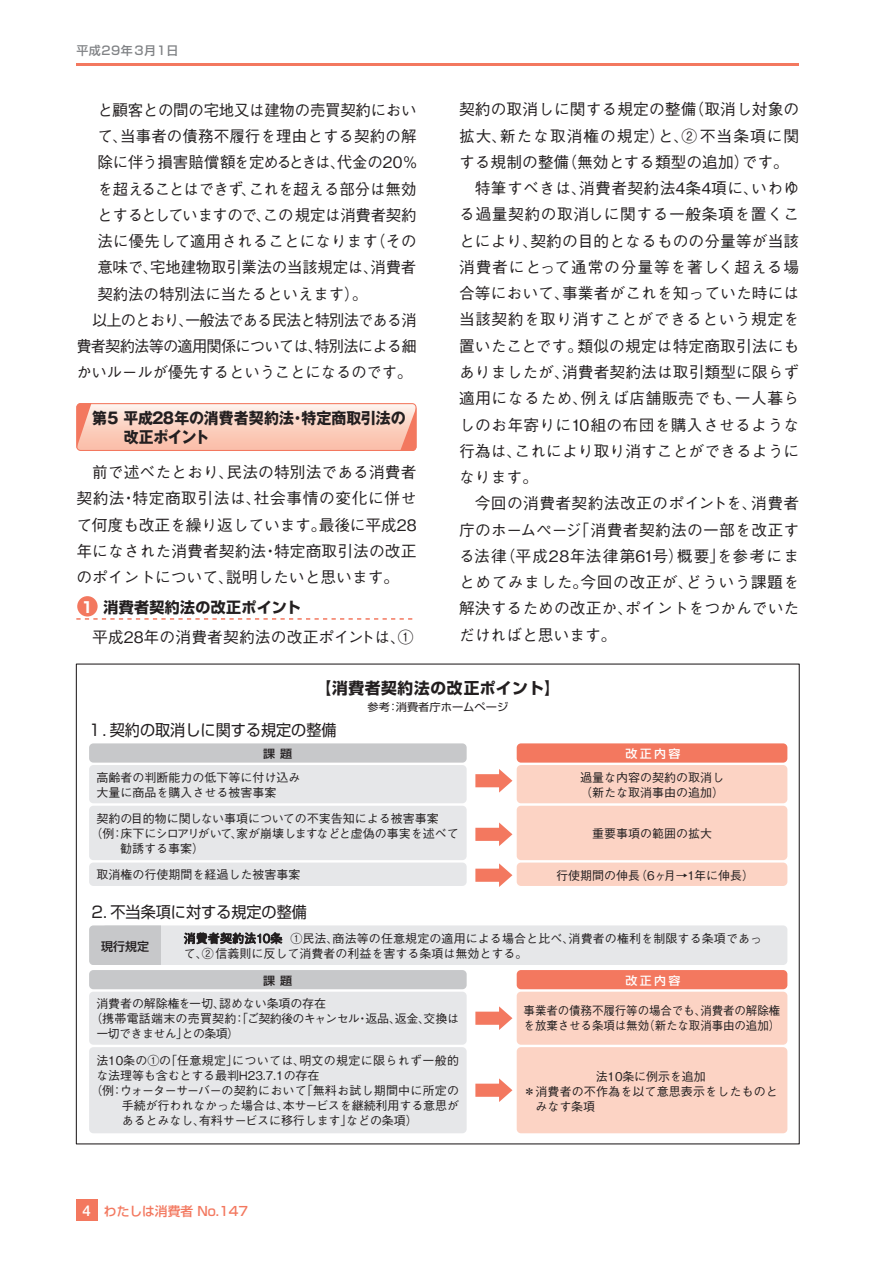
<style>
.page{position:relative;width:893px;height:1263px;background:#fff}
.page>*{position:absolute;margin:0;border:0;box-sizing:border-box;transform-origin:0 0}
.t1{font:500 15.75px/26.2px "Gothic BBB Pro";letter-spacing:.005em;color:#231f20;text-align:justify}
.t2{font:500 15.75px "Gothic BBB Pro";letter-spacing:-.015em;color:#231f20}
.t3{font:500 15.75px "Gothic BBB Pro";letter-spacing:.035em;color:#231f20}
.t4{font:500 15.75px "Gothic BBB Pro";letter-spacing:-.055em;color:#231f20}
.t5{font:15.75px "Shin Go Pro";color:#231f20;scale:.96 1}
.t6{font:700 15.75px/19.5px "Gothic MB101 Pro";letter-spacing:-.005em;color:#231f20;scale:.95 1}
.t7{font:500 15.75px "Gothic BBB Pro";letter-spacing:.04em;color:#231f20}
.t8{font:500 15.75px "Gothic BBB Pro";letter-spacing:.06em;color:#231f20}
.t9{font:500 15.75px "Gothic BBB Pro";letter-spacing:.055em;color:#231f20}
.t10{font:500 15.75px "Gothic BBB Pro";letter-spacing:.03em;color:#231f20}
.t11{font:500 15.75px "Gothic BBB Pro";letter-spacing:.025em;color:#231f20}
.t12{font:700 15.75px "Shin Go Pro";letter-spacing:.04em;color:#231f20}
.t13{font:700 15px "Shin Go Pro";letter-spacing:.02em;color:#231f20}
.t14{font:500 12.75px "Shin Go Pro";color:#f3785f}
.t15{font:500 12px/15px "Gothic BBB Pro";color:#231f20}
.t16{font:500 12px/15px "Gothic BBB Pro";color:#231f20;scale:.96 1}
.t17{font:500 12px "Gothic BBB Pro";letter-spacing:-.02em;color:#231f20}
.t18{font:500 12px "Gothic BBB Pro";letter-spacing:.025em;color:#231f20}
.t19{font:500 12px "Gothic BBB Pro";letter-spacing:-.05em;color:#231f20}
.t20{font:500 12px "Shin Go Pro";letter-spacing:.05em;color:#808285}
.t21{font:500 12px "Shin Go Pro";color:#231f20}
.t22{font:500 11.4px "Shin Go Pro";letter-spacing:.2em;color:#fff;scale:1.05 1}
.t23{font:500 11.4px "Shin Go Pro";color:#231f20;scale:1.05 1}
.t24{font:10.65px "Shin Go Pro";color:#231f20;scale:1.05 1}
.s1{color:#fff}
.s2{font-family:"Helvetica Neue LT Std";font-size:15px;color:#fff}
</style>
<div class="page">
<svg style="left:76px;top:403px;width:341px;height:48px;background:#fbccbc"></svg>
<div style="left:76px;top:1199px;width:22px;height:22px;background:#f3785f"></div>
<hr style="left:76px;top:64px;width:723px;height:2px;background:#f3785f">
<div style="left:77px;top:596px;width:21px;height:20px;background:#f3785f;border-radius:50%"></div>
<svg style="left:76px;top:618px;width:337px;height:2px"></svg>
<div style="left:89px;top:765px;width:378px;height:38px;background:#e6e7e9;border-radius:4px"></div>
<div style="left:89px;top:806px;width:378px;height:54px;background:#e6e7e9;border-radius:4px"></div>
<div style="left:89px;top:862px;width:378px;height:24px;background:#e6e7e9;border-radius:4px"></div>
<div style="left:517px;top:765px;width:270px;height:38px;background:#fcd3c4;border-radius:4px"></div>
<div style="left:517px;top:806px;width:270px;height:54px;background:#fcd3c4;border-radius:4px"></div>
<div style="left:517px;top:862px;width:270px;height:24px;background:#fcd3c4;border-radius:4px"></div>
<div style="left:89px;top:743px;width:378px;height:20px;background:#c7c8ca;border-radius:4px"></div>
<div style="left:89px;top:992px;width:378px;height:53px;background:#e6e7e9;border-radius:4px"></div>
<div style="left:89px;top:1047px;width:378px;height:86px;background:#e6e7e9;border-radius:4px"></div>
<div style="left:89px;top:970px;width:378px;height:19px;background:#c7c8ca;border-radius:4px"></div>
<div style="left:517px;top:992px;width:270px;height:53px;background:#fcd3c4;border-radius:4px"></div>
<div style="left:517px;top:1047px;width:270px;height:86px;background:#fcd3c4;border-radius:4px"></div>
<div style="left:517px;top:970px;width:270px;height:19px;background:#f3785f;border-radius:4px"></div>
<div style="left:517px;top:743px;width:270px;height:20px;background:#f3785f;border-radius:4px"></div>
<svg style="left:475px;top:769px;width:37px;height:23px"></svg>
<svg style="left:475px;top:822px;width:37px;height:24px"></svg>
<svg style="left:475px;top:1006px;width:37px;height:24px"></svg>
<svg style="left:475px;top:1078px;width:37px;height:24px"></svg>
<svg style="left:475px;top:863px;width:37px;height:24px"></svg>
<svg style="left:89px;top:925px;width:698px;height:40px;background:#dedee0"></svg>
<p class="t20" style="left:76px;top:41px;width:104px">平成29年3月1日</p>
<p class="t2" style="left:97px;top:97px;width:321px">と顧客との間の宅地又は建物の売買契約におい</p>
<p class="t1" style="left:97px;top:121px;width:321px">て、当事者の債務不履行を理由とする契約の解</p>
<p class="t1" style="left:97px;top:147px;width:322px">除に伴う損害賠償額を定めるときは、代金の20％</p>
<p class="t1" style="left:97px;top:174px;width:321px">を超えることはできず、これを超える部分は無効</p>
<p class="t2" style="left:97px;top:202px;width:321px">とするとしていますので、この規定は消費者契約</p>
<p class="t1" style="left:97px;top:226px;width:321px">法に優先して適用されることになります（その</p>
<p class="t2" style="left:97px;top:255px;width:321px">意味で、宅地建物取引業法の当該規定は、消費者</p>
<p class="t1" style="left:97px;top:279px;width:272px">契約法の特別法に当たるといえます）。</p>
<p class="t4" style="left:92px;top:307px;width:326px">以上のとおり、一般法である民法と特別法である消</p>
<p class="t4" style="left:76px;top:334px;width:342px">費者契約法等の適用関係については、特別法による細</p>
<p class="t1" style="left:76px;top:357px;width:338px">かいルールが優先するということになるのです。</p>
<p class="t6" style="left:92px;top:406px;width:331px">第5 平成28年の消費者契約法・特定商取引法の　　改正ポイント</p>
<p class="t1" style="left:76px;top:457px;width:342px;text-indent:16px">前で述べたとおり、民法の特別法である消費者契約法・特定商取引法は、社会事情の変化に併せて何度も改正を繰り返しています。最後に平成28年になされた消費者契約法・特定商取引法の改正のポイントについて、説明したいと思います。</p>
<p class="t13" style="left:81px;top:595px;width:221px"><span class="s1">1</span> 消費者契約法の改正ポイント</p>
<p class="t1" style="left:92px;top:622px;width:323px">平成28年の消費者契約法の改正ポイントは、①</p>
<p class="t1" style="left:459px;top:94px;width:342px">契約の取消しに関する規定の整備（取消し対象の</p>
<p class="t8" style="left:459px;top:123px;width:342px">拡大、新たな取消権の規定）と、② 不当条項に関</p>
<p class="t1" style="left:459px;top:147px;width:331px">する規制の整備（無効とする類型の追加）です。</p>
<p class="t1" style="left:475px;top:173px;width:326px">特筆すべきは、消費者契約法4条4項に、いわゆ</p>
<p class="t3" style="left:459px;top:202px;width:342px">る過量契約の取消しに関する一般条項を置くこ</p>
<p class="t1" style="left:459px;top:226px;width:342px">とにより、契約の目的となるものの分量等が当該</p>
<p class="t9" style="left:459px;top:254px;width:342px">消費者にとって通常の分量等を著しく超える場</p>
<p class="t1" style="left:459px;top:278px;width:342px">合等において、事業者がこれを知っていた時には</p>
<p class="t10" style="left:459px;top:307px;width:342px">当該契約を取り消すことができるという規定を</p>
<p class="t1" style="left:459px;top:331px;width:342px">置いたことです。類似の規定は特定商取引法にも</p>
<p class="t1" style="left:459px;top:357px;width:342px">ありましたが、消費者契約法は取引類型に限らず</p>
<p class="t3" style="left:459px;top:386px;width:342px">適用になるため、例えば店舗販売でも、一人暮ら</p>
<p class="t1" style="left:459px;top:409px;width:342px">しのお年寄りに10組の布団を購入させるような</p>
<p class="t1" style="left:459px;top:436px;width:342px">行為は、これにより取り消すことができるように</p>
<p class="t1" style="left:459px;top:462px;width:81px">なります。</p>
<p class="t11" style="left:475px;top:491px;width:326px">今回の消費者契約法改正のポイントを、消費者</p>
<p class="t1" style="left:459px;top:514px;width:342px">庁のホームページ「消費者契約法の一部を改正す</p>
<p class="t7" style="left:459px;top:543px;width:342px">る法律（平成28年法律第61号）概要」を参考にま</p>
<p class="t3" style="left:459px;top:569px;width:342px">とめてみました。今回の改正が、どういう課題を</p>
<p class="t1" style="left:459px;top:593px;width:342px">解決するための改正か、ポイントをつかんでいた</p>
<p class="t1" style="left:459px;top:620px;width:159px">だければと思います。</p>
<p class="t12" style="left:316px;top:676px;width:246px">【消費者契約法の改正ポイント】</p>
<p class="t5" style="left:87px;top:717px;width:261px">１．契約の取消しに関する規定の整備</p>
<p class="t24" style="left:368px;top:698px;width:135px">参考：消費者庁ホームページ</p>
<p class="t23" style="left:263px;top:745px;width:29px">課題</p>
<p class="t22" style="left:625px;top:745px;width:54px">改正内容</p>
<p class="t15" style="left:96px;top:768px;width:205px">高齢者の判断能力の低下等に付け込み大量に商品を購入させる被害事案</p>
<p class="t15" style="left:96px;top:809px;width:344px">契約の目的物に関しない事項についての不実告知による被害事案</p>
<p class="t15" style="left:90px;top:824px;width:370px">（例：床下にシロアリがいて、家が崩壊しますなどと虚偽の事実を述べて</p>
<p class="t15" style="left:120px;top:839px;width:85px">勧誘する事案）</p>
<p class="t15" style="left:96px;top:865px;width:205px">取消権の行使期間を経過した被害事案</p>
<p class="t5" style="left:91px;top:899px;width:226px">2．不当条項に対する規定の整備</p>
<p class="t15" style="left:580px;top:768px;width:145px">過量な内容の契約の取消し（新たな取消事由の追加）</p>
<p class="t15" style="left:592px;top:824px;width:121px">重要事項の範囲の拡大</p>
<p class="t15" style="left:556px;top:866px;width:199px">行使期間の伸長（6ヶ月→1年に伸長）</p>
<p class="t21" style="left:101px;top:936px;width:49px">現行規定</p>
<p class="t15" style="left:184px;top:929px;width:580px">消費者契約法10条 ①民法、商法等の任意規定の適用による場合と比べ、消費者の権利を制限する条項であって、②信義則に反して消費者の利益を害する条項は無効とする。</p>
<p class="t23" style="left:263px;top:971px;width:29px">課題</p>
<p class="t22" style="left:625px;top:971px;width:54px">改正内容</p>
<p class="t15" style="left:96px;top:995px;width:231px">消費者の解除権を一切、認めない条項の存在</p>
<p class="t17" style="left:90px;top:1009px;width:370px">（携帯電話端末の売買契約：「ご契約後のキャンセル・返品、返金、交換は</p>
<p class="t19" style="left:96px;top:1024px;width:144px">一切できません」との条項）</p>
<p class="t18" style="left:96px;top:1050px;width:364px">法10条の①の「任意規定」については、明文の規定に限られず一般的</p>
<p class="t15" style="left:96px;top:1066px;width:225px">な法理等も含むとする最判H23.7.1の存在</p>
<p class="t15" style="left:90px;top:1081px;width:370px">（例：ウォーターサーバーの契約において「無料お試し期間中に所定の</p>
<p class="t15" style="left:122px;top:1096px;width:339px">手続が行われなかった場合は、本サービスを継続利用する意思が</p>
<p class="t15" style="left:122px;top:1111px;width:297px">あるとみなし、有料サービスに移行します」などの条項）</p>
<p class="t14" style="left:82px;top:1200px;width:167px"><span class="s2">4</span> わたしは消費者 No.147</p>
<p class="t16" style="left:524px;top:1002px;width:269px">事業者の債務不履行等の場合でも、消費者の解除権を放棄させる条項は無効（新たな取消事由の追加）</p>
<p class="t15" style="left:596px;top:1067px;width:112px">法10条に例示を追加</p>
<p class="t15" style="left:524px;top:1082px;width:256px">＊消費者の不作為を以て意思表示をしたものと</p>
<p class="t15" style="left:536px;top:1097px;width:61px">みなす条項</p>
</div>
